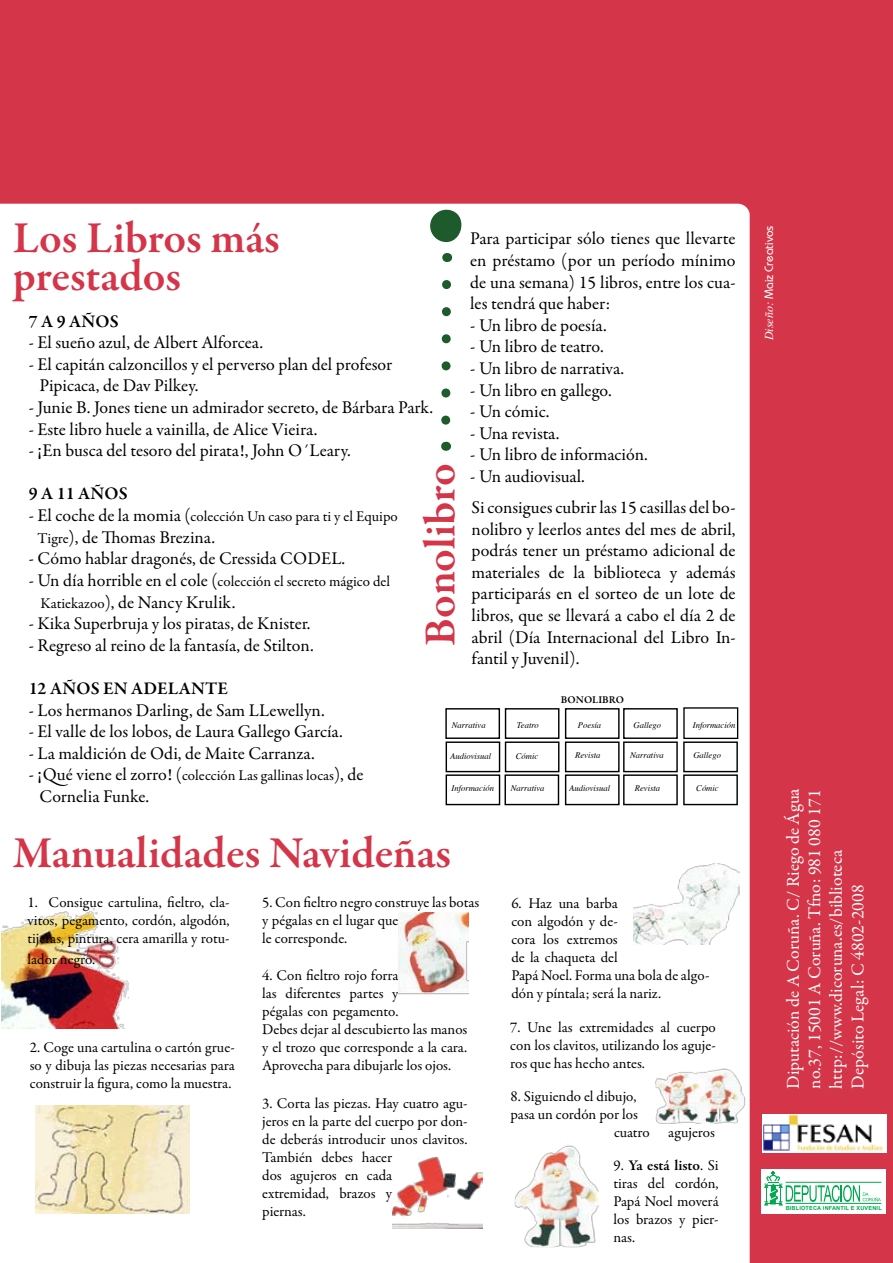
<style>
.page{position:relative;width:893px;height:1263px;background:#d53548}
.page>*{position:absolute;margin:0;border:0;box-sizing:border-box;transform-origin:0 0}
.t1{font:600 45px "Garamond Premr Pro";color:#d53548}
.t2{font:18px/21.6px "Garamond Premr Pro";color:#000;text-align:justify}
.t3{font:18px/21.6px "Garamond Premr Pro";color:#fff}
.t4{font:600 18px "Garamond Premr Pro";letter-spacing:.01em;color:#000}
.t5{font:15px/18px "Garamond Premr Pro";color:#000;text-align:justify}
.t6{font:500 12px "Bauhaus IT Cby BT";color:#fff}
.t7{font:600 10.5px "Garamond Premr Pro";letter-spacing:.005em;color:#000}
.t8{font:italic 8.55px "Times";color:#000}
.t9{font:700 5.55px "Arial";letter-spacing:.025em;color:#00a94f}
.s1{font-size:18px}
.s2{font-size:15px}
.s3{font-weight:600}
.s4{font-family:"Times";font-weight:400;font-style:italic}
</style>
<div class="page">
<div style="left:0;top:204px;width:750px;height:1059px;background:#fff"></div>
<img style="left:392px;top:1157px;width:90px;height:72px">
<img style="left:762px;top:1114px;width:124px;height:38px">
<div style="left:762px;top:1169px;width:124px;height:45px;background:#fff"></div>
<svg style="left:764px;top:1171px;width:117px;height:34px"></svg>
<hr style="left:786px;top:1182px;width:95px;height:1px;background:#00a94f">
<hr style="left:786px;top:1203px;width:95px;height:1px;background:#00a94f">
<div style="left:431px;top:210px;width:30px;height:31px;background:#1d5b2d;border-radius:50%"></div>
<div style="left:430px;top:210px;width:31px;height:32px;border:2px solid #1d5b2d;border-radius:50%"></div>
<div style="left:415px;top:429px;width:9px;height:254px;background:#fff"></div>
<svg style="left:437px;top:275px;width:19px;height:176px;background:#e0e9e2"></svg>
<img style="left:1px;top:907px;width:127px;height:122px">
<img style="left:35px;top:1106px;width:155px;height:107px">
<img style="left:398px;top:912px;width:70px;height:91px">
<img style="left:634px;top:863px;width:105px;height:81px">
<img style="left:655px;top:1062px;width:95px;height:61px">
<div style="left:445px;top:708px;width:55px;height:31px;border:1px solid #000"></div>
<div style="left:505px;top:708px;width:54px;height:31px;border:1px solid #000"></div>
<div style="left:565px;top:708px;width:55px;height:31px;border:1px solid #000"></div>
<div style="left:565px;top:741px;width:55px;height:31px;border:1px solid #000"></div>
<div style="left:505px;top:741px;width:54px;height:31px;border:1px solid #000"></div>
<div style="left:446px;top:741px;width:54px;height:31px;border:1px solid #000"></div>
<div style="left:565px;top:774px;width:55px;height:31px;border:1px solid #000"></div>
<div style="left:446px;top:774px;width:54px;height:31px;border:1px solid #000"></div>
<div style="left:623px;top:708px;width:55px;height:31px;border:1px solid #000"></div>
<div style="left:683px;top:741px;width:55px;height:31px;border:1px solid #000"></div>
<div style="left:623px;top:741px;width:55px;height:31px;border:1px solid #000"></div>
<div style="left:683px;top:774px;width:55px;height:31px;border:1px solid #000"></div>
<div style="left:623px;top:774px;width:55px;height:31px;border:1px solid #000"></div>
<div style="left:505px;top:774px;width:54px;height:31px;border:1px solid #000"></div>
<div style="left:683px;top:707px;width:55px;height:32px;border:1px solid #000"></div>
<img style="left:514px;top:1136px;width:85px;height:111px">
<h1 class="t1" style="left:13px;top:210px;width:268px">Los Libros más</h1>
<p class="t2" style="left:470px;top:228px;width:267px">Para participar sólo tienes que llevarte en préstamo (por un período mínimo de una semana) 15 libros, entre los cua&shy;les tendrá que haber:</p>
<p class="t2" style="left:470px;top:315px;width:138px">- Un libro de poesía.</p>
<p class="t2" style="left:470px;top:336px;width:135px">- Un libro de teatro.</p>
<p class="t2" style="left:470px;top:358px;width:156px">- Un libro de narrativa.</p>
<p class="t2" style="left:470px;top:380px;width:143px">- Un libro en gallego.</p>
<p class="t2" style="left:470px;top:401px;width:81px">- Un cómic.</p>
<p class="t2" style="left:470px;top:423px;width:91px">- Una revista.</p>
<p class="t2" style="left:470px;top:444px;width:179px">- Un libro de información.</p>
<p class="t2" style="left:470px;top:466px;width:116px">- Un audiovisual.</p>
<h1 class="t1" style="left:13px;top:249px;width:170px">prestados</h1>
<p class="t4" style="left:29px;top:310px;width:92px">7 A 9 AÑOS</p>
<p class="t2" style="left:29px;top:332px;width:236px">- El sueño azul, de Albert Alforcea.</p>
<p class="t2" style="left:39px;top:354px;width:354px;text-indent:-11px">- El capitán calzoncillos y el perverso plan del profesor<br>Pipicaca, de Dav Pilkey.</p>
<p class="t2" style="left:29px;top:397px;width:406px">- Junie B. Jones tiene un admirador secreto, de Bárbara Park.</p>
<p class="t2" style="left:29px;top:419px;width:290px">- Este libro huele a vainilla, de Alice Vieira.</p>
<p class="t2" style="left:29px;top:440px;width:324px">- ¡En busca del tesoro del pirata!, John O´Leary.</p>
<p class="t4" style="left:29px;top:483px;width:101px">9 A 11 AÑOS</p>
<p class="t5" style="left:29px;top:508px;width:371px"><span class="s1">- El coche de la momia (</span>colección Un caso para ti y el Equipo</p>
<p class="t2" style="left:38px;top:527px;width:179px"><span class="s2">Tigre</span>), de Thomas Brezina.</p>
<p class="t2" style="left:29px;top:548px;width:318px">- Cómo hablar dragonés, de Cressida CODEL.</p>
<p class="t5" style="left:29px;top:572px;width:363px"><span class="s1">- Un día horrible en el cole (</span>colección el secreto mágico del</p>
<p class="t2" style="left:41px;top:591px;width:196px"><span class="s2">Katiekazoo</span>), de Nancy Krulik.</p>
<p class="t2" style="left:29px;top:613px;width:283px">- Kika Superbruja y los piratas, de Knister.</p>
<p class="t2" style="left:29px;top:635px;width:287px">- Regreso al reino de la fantasía, de Stilton.</p>
<p class="t4" style="left:29px;top:677px;width:201px">12 AÑOS EN ADELANTE</p>
<p class="t2" style="left:29px;top:699px;width:298px">- Los hermanos Darling, de Sam LLewellyn.</p>
<p class="t2" style="left:29px;top:721px;width:316px">- El valle de los lobos, de Laura Gallego García.</p>
<p class="t2" style="left:29px;top:743px;width:288px">- La maldición de Odi, de Maite Carranza.</p>
<p class="t5" style="left:29px;top:767px;width:336px"><span class="s1">- ¡Qué viene el zorro! (</span>colección Las gallinas locas<span class="s1">), de</span></p>
<p class="t2" style="left:39px;top:786px;width:111px">Cornelia Funke.</p>
<h1 class="t1" style="left:413px;top:646px;width:184px;rotate:-90deg">Bonolibro</h1>
<p class="t2" style="left:472px;top:497px;width:266px">Si consigues cubrir las 15 casillas del bo&shy;nolibro y leerlos antes del mes de abril, podrás tener un préstamo adicional de materiales de la biblioteca y además participarás en el sorteo de un lote de libros, que se llevará a cabo el día 2 de abril (Día Internacional del Libro In&shy;fantil y Juvenil).</p>
<p class="t7" style="left:561px;top:693px;width:65px">BONOLIBRO</p>
<p class="t8" style="left:452px;top:718px;width:35px">Narrativa</p>
<p class="t8" style="left:517px;top:718px;width:23px">Teatro</p>
<p class="t8" style="left:578px;top:718px;width:25px">Poesía</p>
<p class="t8" style="left:633px;top:718px;width:29px">Gallego</p>
<p class="t8" style="left:693px;top:718px;width:44px">Información</p>
<p class="t8" style="left:575px;top:748px;width:27px">Revista</p>
<p class="t8" style="left:630px;top:748px;width:35px">Narrativa</p>
<p class="t8" style="left:635px;top:781px;width:27px">Revista</p>
<p class="t8" style="left:693px;top:748px;width:29px">Gallego</p>
<p class="t8" style="left:450px;top:748px;width:42px">Audiovisual</p>
<p class="t8" style="left:516px;top:748px;width:24px">Cómic</p>
<p class="t8" style="left:696px;top:780px;width:24px">Cómic</p>
<p class="t8" style="left:452px;top:780px;width:44px">Información</p>
<p class="t8" style="left:511px;top:780px;width:35px">Narrativa</p>
<p class="t8" style="left:569px;top:781px;width:42px">Audiovisual</p>
<h1 class="t1" style="left:13px;top:826px;width:440px">Manualidades Navideñas</h1>
<p class="t5" style="left:28px;top:893px;width:203px">1. Consigue cartulina, fieltro, cla&shy;vitos, pegamento, cordón, algodón, tijeras, pintura, cera amarilla y rotu-</p>
<p class="t5" style="left:28px;top:951px;width:69px">lador negro.</p>
<p class="t5" style="left:30px;top:1039px;width:206px">2. Coge una cartulina o cartón grue&shy;so y dibuja las piezas necesarias para construir la figura, como la muestra.</p>
<p class="t5" style="left:262px;top:893px;width:219px;text-align:left">5. Con fieltro negro construye las botas y pégalas en el lugar que<br>le corresponde.</p>
<p class="t5" style="left:511px;top:895px;width:200px;text-align:left">6. Haz una barba<br>con algodón y de-<br>cora los extremos<br>de la chaqueta del<br>Papá Noel. Forma una bola de algo&shy;dón y píntala; será la nariz.</p>
<p class="t5" style="left:262px;top:967px;width:207px;text-align:left">4. Con fieltro rojo forra<br>las diferentes partes y<br>pégalas con pegamento.<br>Debes dejar al descubierto las manos y el trozo que corresponde a la cara.<br>Aprovecha para dibujarle los ojos.</p>
<p class="t5" style="left:510px;top:1018px;width:207px">7. Une las extremidades al cuerpo con los clavitos, utilizando los aguje&shy;ros que has hecho antes.</p>
<p class="t5" style="left:510px;top:1088px;width:128px">8. Siguiendo el dibujo,</p>
<p class="t5" style="left:510px;top:1106px;width:129px">pasa un cordón por los</p>
<p class="t5" style="left:614px;top:1124px;width:102px">cuatro agujeros</p>
<p class="t5" style="left:262px;top:1095px;width:207px;text-align:left">3. Corta las piezas. Hay cuatro agu&shy;jeros en la parte del cuerpo por don&shy;de deberás introducir unos clavitos.<br>También debes hacer<br>dos agujeros en cada<br>extremidad, brazos y<br>piernas.</p>
<p class="t5" style="left:613px;top:1157px;width:107px">9. <span class="s3">Ya está listo</span>. Si tiras del cordón, Papá Noel moverá los brazos y pier&shy;nas.</p>
<p class="t6" style="left:762px;top:340px;width:116px;rotate:-90deg"><span class="s4">Diseño:</span> Maiz Creativos</p>
<p class="t3" style="left:783px;top:1089px;width:302px;rotate:-90deg">Diputación de A Coruña. C/ Riego de Água no.37, 15001 A Coruña. Tfno: 981 080 171 http://www.dicoruna.es/biblioteca Depósito Legal: C 4802-2008</p>
<p class="t9" style="left:786px;top:1205px;width:98px">BIBLIOTECA INFANTIL E XUVENIL</p>
</div>
